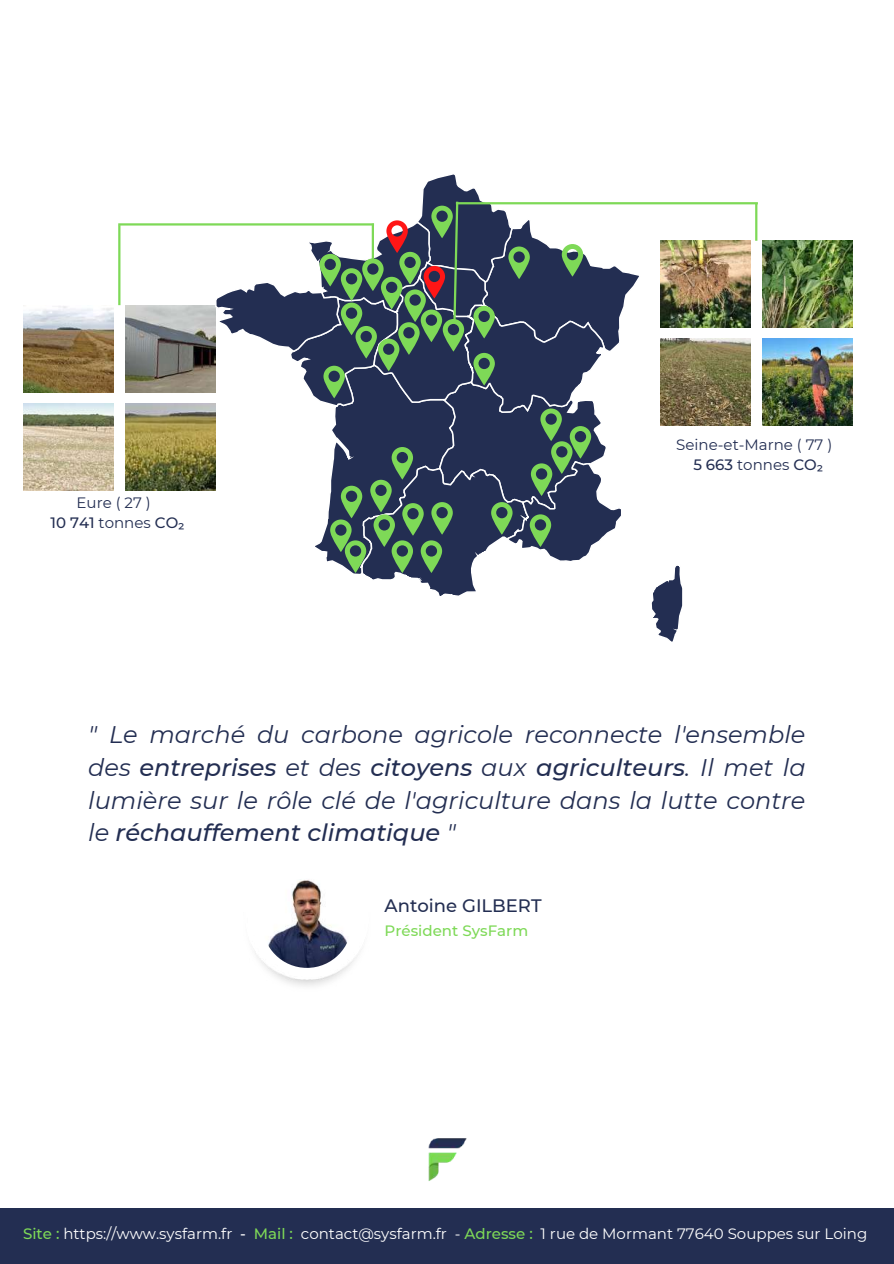
<style>
.page{position:relative;width:894px;height:1264px;background:#fff}
.page>*{position:absolute;margin:0;border:0;box-sizing:border-box;transform-origin:0 0}
.t1{font:italic 24px/32.7px "Montserrat";color:#232e52;text-align:justify}
.t2{font:500 18px "Montserrat";color:#232e52}
.t3{font:15px "Montserrat";color:#fff}
.t4{font:15px/20.2px "Montserrat";color:#232e52;text-align:center}
.t5{font:500 15px "Montserrat";color:#7ed957}
.s1{font-weight:500}
.s2{font-weight:500;color:#7ed957}
</style>
<div class="page">
<img style="left:24px;top:306px;width:90px;height:86px">
<img style="left:125px;top:306px;width:90px;height:86px">
<img style="left:24px;top:404px;width:90px;height:86px">
<img style="left:125px;top:404px;width:90px;height:86px">
<svg style="left:651px;top:565px;width:32px;height:77px"></svg>
<hr style="left:118px;top:223px;width:256px;height:2px;background:#7ed957">
<hr style="left:118px;top:225px;width:2px;height:80px;background:#7ed957">
<hr style="left:755px;top:203px;width:2px;height:38px;background:#7ed957">
<hr style="left:456px;top:202px;width:301px;height:2px;background:#7ed957">
<img style="left:660px;top:241px;width:90px;height:86px">
<img style="left:762px;top:241px;width:90px;height:86px">
<img style="left:660px;top:339px;width:90px;height:86px">
<img style="left:762px;top:339px;width:90px;height:86px">
<div style="left:0;top:1207px;width:893px;height:56px;background:#232e52"></div>
<img style="left:262px;top:878px;width:89px;height:89px;border-radius:50%">
<img style="left:255px;top:906px;width:104px;height:80px">
<img style="left:428px;top:1138px;width:39px;height:43px">
<svg style="left:215px;top:174px;width:427px;height:422px"></svg>
<p class="t4" style="left:50px;top:492px;width:136px">Eure ( 27 )<br><span class="s1">10 741</span> tonnes <span class="s1">CO₂</span></p>
<p class="t4" style="left:676px;top:434px;width:157px">Seine-et-Marne ( 77 )<br><span class="s1">5 663</span> tonnes <span class="s1">CO₂</span></p>
<p class="t1" style="left:88px;top:718px;width:718px">" Le marché du carbone agricole reconnecte l'ensemble des <span class="s1">entreprises</span> et des <span class="s1">citoyens</span> aux <span class="s1">agriculteurs</span>. Il met la lumière sur le rôle clé de l'agriculture dans la lutte contre le <span class="s1">réchauffement climatique</span> "</p>
<p class="t2" style="left:384px;top:894px;width:158px">Antoine GILBERT</p>
<p class="t5" style="left:384px;top:921px;width:145px">Président SysFarm</p>
<p class="t3" style="left:23px;top:1224px;width:845px"><span class="s2">Site :</span> https://www.sysfarm.fr <span class="s1">-</span> <span class="s2">Mail :</span> contact@sysfarm.fr - <span class="s2">Adresse :</span> 1 rue de Mormant 77640 Souppes sur Loing</p>
</div>
